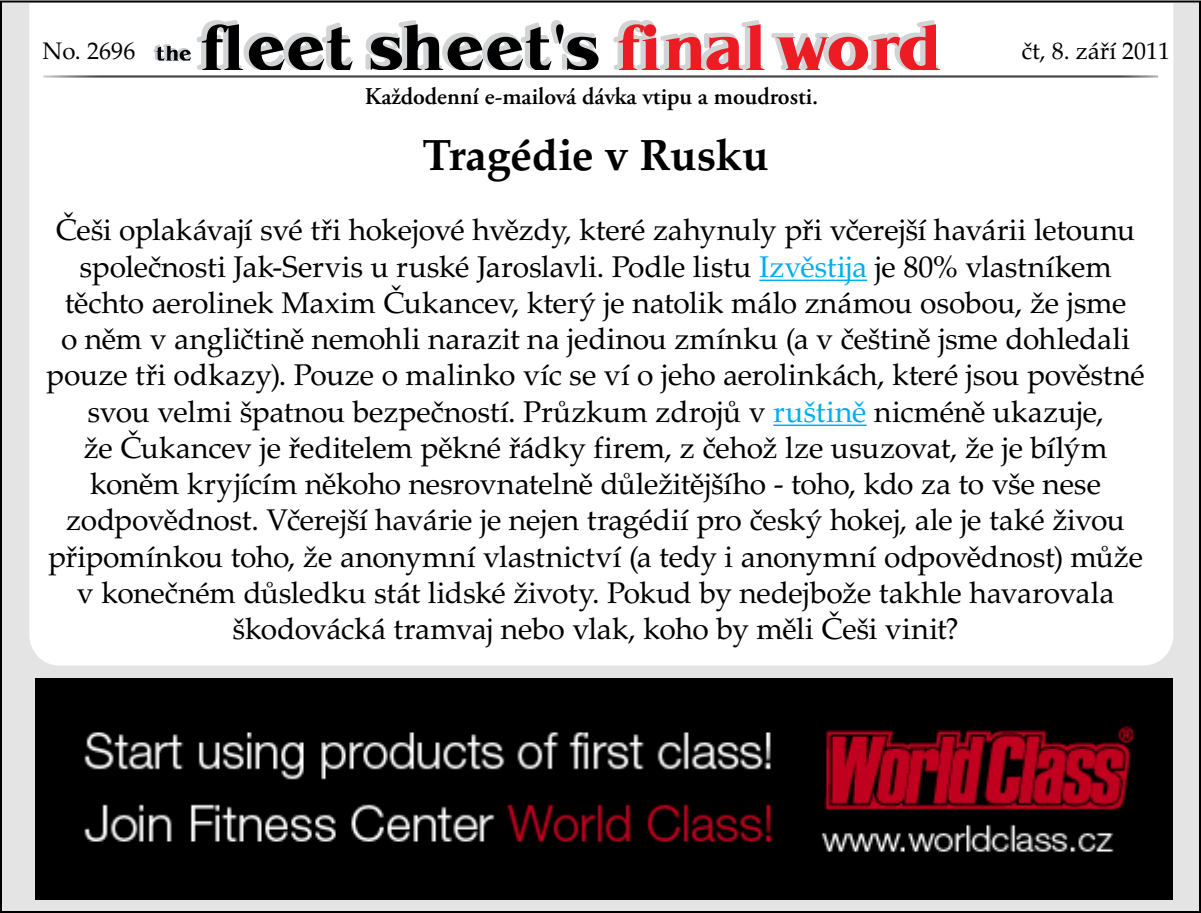
<style>
.page{position:relative;width:1201px;height:913px;background:#fff}
.page>*{position:absolute;margin:0;border:0;box-sizing:border-box;transform-origin:0 0}
.t1{font:700 43.6px "Palatino LTCE";letter-spacing:-.01em;color:#000}
.t2{font:30px/36.2px "Palatino LTCE";letter-spacing:-.01em;color:#000;text-align:center}
.t3{font:600 24px "Adobe Garamond Pro";color:#000}
.t4{font:24px "Palatino LTCE";color:#000}
.s1{color:#00aeef}
</style>
<div class="page">
<div style="left:1px;top:1px;width:1198px;height:910px;background:#e5e4e4"></div>
<div style="left:28px;top:1px;width:1146px;height:665px;background:#fff"></div>
<img style="left:40px;top:73px;width:1120px;height:7px">
<svg style="left:153px;top:20px;width:446px;height:50px;background:#a3a3a4"></svg>
<svg style="left:611px;top:20px;width:328px;height:50px;background:#eda0a3"></svg>
<img style="left:36px;top:678px;width:1136px;height:220px">
<hr style="left:759px;top:279px;width:108px;height:2px;background:#00aeef">
<hr style="left:773px;top:424px;width:93px;height:2px;background:#00aeef">
<p class="t4" style="left:42px;top:37px;width:94px">No. 2696</p>
<p class="t4" style="left:1021px;top:37px;width:150px">čt, 8. září 2011</p>
<p class="t3" style="left:365px;top:83px;width:455px">Každodenní e-mailová dávka vtipu a moudrosti.</p>
<h1 class="t1" style="left:422px;top:129px;width:348px">Tragédie v Rusku</h1>
<p class="t2" style="left:46px;top:212px;width:1099px">Češi oplakávají své tři hokejové hvězdy, které zahynuly při včerejší havárii letounu společnosti Jak-Servis u ruské Jaroslavli. Podle listu <span class="s1">Izvěstija</span> je 80% vlastníkem těchto aerolinek Maxim Čukancev, který je natolik málo známou osobou, že jsme<br>o něm v angličtině nemohli narazit na jedinou zmínku (a v češtině jsme dohledali pouze tři odkazy). Pouze o malinko víc se ví o jeho aerolinkách, které jsou pověstné svou velmi špatnou bezpečností. Průzkum zdrojů v <span class="s1">ruštině</span> nicméně ukazuje,<br>že Čukancev je ředitelem pěkné řádky firem, z čehož lze usuzovat, že je bílým koněm kryjícím někoho nesrovnatelně důležitějšího - toho, kdo za to vše nese zodpovědnost. Včerejší havárie je nejen tragédií pro český hokej, ale je také živou připomínkou toho, že anonymní vlastnictví (a tedy i anonymní odpovědnost) může v konečném důsledku stát lidské životy. Pokud by nedejbože takhle havarovala škodovácká tramvaj nebo vlak, koho by měli Češi vinit?</p>
</div>
